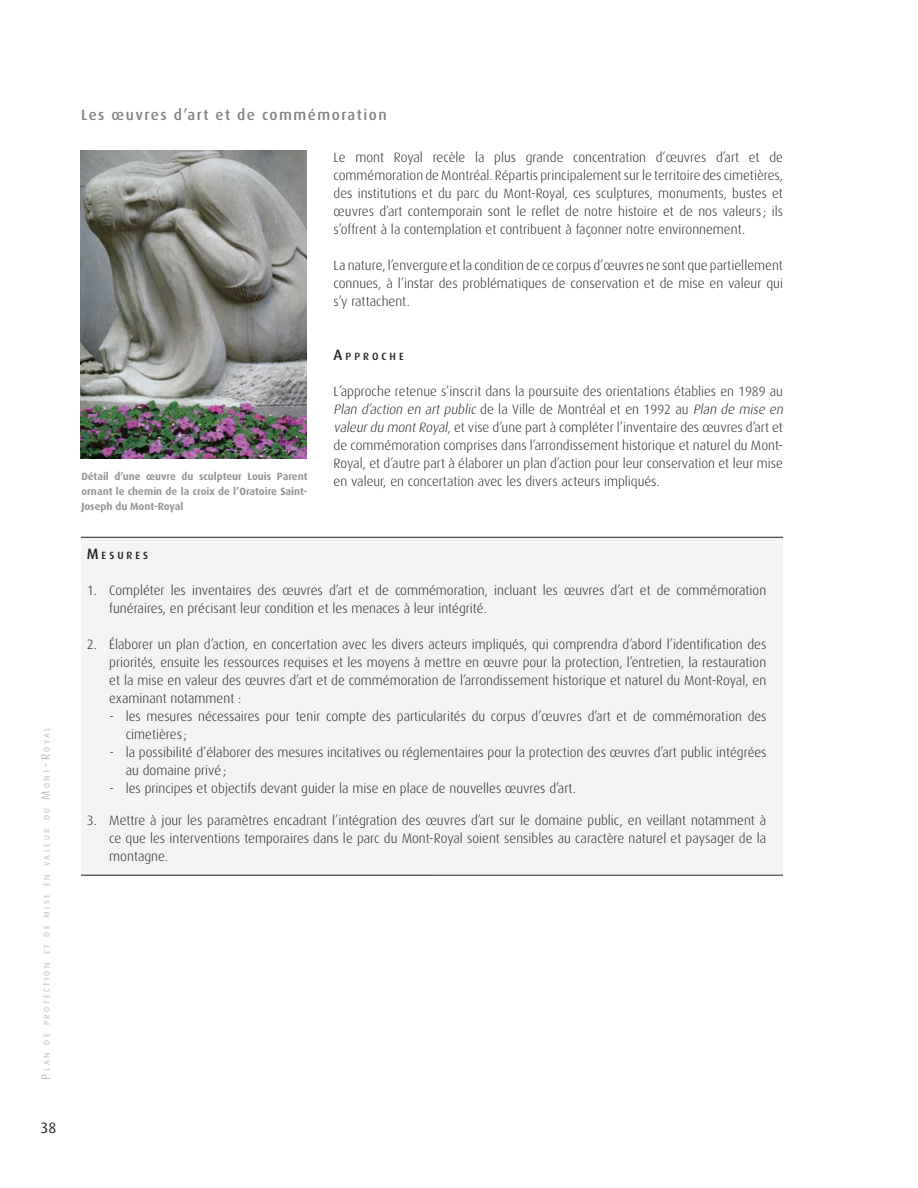
<style>
.page{position:relative;width:918px;height:1188px;background:#fff}
.page>*{position:absolute;margin:0;border:0;box-sizing:border-box;transform-origin:0 0}
.t1{font:500 15px "Dax";letter-spacing:.1em;color:#808285}
.t2{font:15px "Dax";color:#231f20}
.t3{font:300 13.5px/18px "Dax";color:#231f20;text-align:justify}
.t4{font:700 10.5px/15px "Dax";color:#939598;text-align:justify}
.t5{font:500 10.5px "Dax";letter-spacing:.285em;color:#231f20}
.t6{font:8.4px "Dax";letter-spacing:.285em;color:#bcbdc0}
.s1{font-size:12px}
.s2{font-size:15px}
.s3{font-style:italic}
</style>
<div class="page">
<div style="left:81px;top:537px;width:702px;height:338px;background:#f2f3f4"></div>
<hr style="left:81px;top:537px;width:702px;height:1px;background:#231f20">
<hr style="left:81px;top:875px;width:702px;height:1px;background:#231f20">
<img style="left:81px;top:150px;width:226px;height:308px">
<p class="t6" style="left:43px;top:1080px;width:354px;rotate:-90deg"><span class="s1">P</span>LAN DE PROTECTION ET DE MISE EN VALEUR DU <span class="s1">M</span>ONT<span class="s1">-R</span>OYAL</p>
<p class="t2" style="left:40px;top:1122px;width:17px">38</p>
<p class="t1" style="left:81px;top:108px;width:307px">Les œuvres d’art et de commémoration</p>
<p class="t3" style="left:334px;top:149px;width:451px">Le mont Royal recèle la plus grande concentration d’œuvres d’art et de commémoration de Montréal. Répartis principalement sur le territoire des cimetières, des institutions et du parc du Mont-Royal, ces sculptures, monuments, bustes et œuvres d’art contemporain sont le reflet de notre histoire et de nos valeurs ; ils s’offrent à la contemplation et contribuent à façonner notre environnement.</p>
<p class="t3" style="left:334px;top:257px;width:451px">La nature, l’envergure et la condition de ce corpus d’œuvres ne sont que partiellement connues, à l’instar des problématiques de conservation et de mise en valeur qui s’y rattachent.</p>
<p class="t4" style="left:81px;top:470px;width:228px">Détail d’une œuvre du sculpteur Louis Parent ornant le chemin de la croix de l’Oratoire Saint-Joseph du Mont-Royal</p>
<p class="t5" style="left:334px;top:352px;width:72px"><span class="s2">A</span>PPROCHE</p>
<p class="t3" style="left:334px;top:383px;width:453px;text-align:left">L’approche retenue s’inscrit dans la poursuite des orientations établies en 1989 au <span class="s3">Plan d’action en art public</span> d e l a V i l l e d e M o n t ré a l e t e n 1 9 9 2 a u <span class="s3">Plan de mise en valeurdu montRoyal</span>, et vise d’une part à compléter l’inventaire des œuvres d’art et de commémoration comprises dans l’arrondissement historique et naturel du Mont-Royal, et d’autre part à élaborer un plan d’action pour leur conservation et leur mise en valeur, en concertation avec les divers acteurs impliqués.</p>
<p class="t5" style="left:87px;top:550px;width:63px"><span class="s2">M</span>ESURES</p>
<p class="t3" style="left:109px;top:582px;width:659px;text-indent:-23px">1. Compléter les inventaires des œuvres d’art et de commémoration, incluant les œuvres d’art et de commémoration funéraires, en précisant leur condition et les menaces à leur intégrité.</p>
<p class="t3" style="left:109px;top:636px;width:659px;text-indent:-23px">2. Élaborer un plan d’action, en concertation avec les divers acteurs impliqués, qui comprendra d’abord l’identification des priorités, ensuite les ressources requises et les moyens à mettre en œuvre pour la protection, l’entretien, la restauration et la mise en valeur des œuvres d’art et de commémoration de l’arrondissement historique et naturel du Mont-Royal, en examinant notamment :</p>
<p class="t3" style="left:126px;top:708px;width:642px;text-indent:-16px">- les mesures nécessaires pour tenir compte des particularités du corpus d’œuvres d’art et de commémoration des cimetières ;</p>
<p class="t3" style="left:126px;top:744px;width:642px;text-indent:-16px">- la possibilité d’élaborer des mesures incitatives ou réglementaires pour la protection des œuvres d’art public intégrées au domaine privé ;</p>
<p class="t3" style="left:110px;top:780px;width:468px">- les principes et objectifs devant guider la mise en place de nouvelles œuvres d’art.</p>
<p class="t3" style="left:109px;top:812px;width:659px;text-indent:-23px">3. Mettre à jour les paramètres encadrant l’intégration des œuvres d’art sur le domaine public, en veillant notamment à ce que les interventions temporaires dans le parc du Mont-Royal soient sensibles au caractère naturel et paysager de la montagne.</p>
</div>
